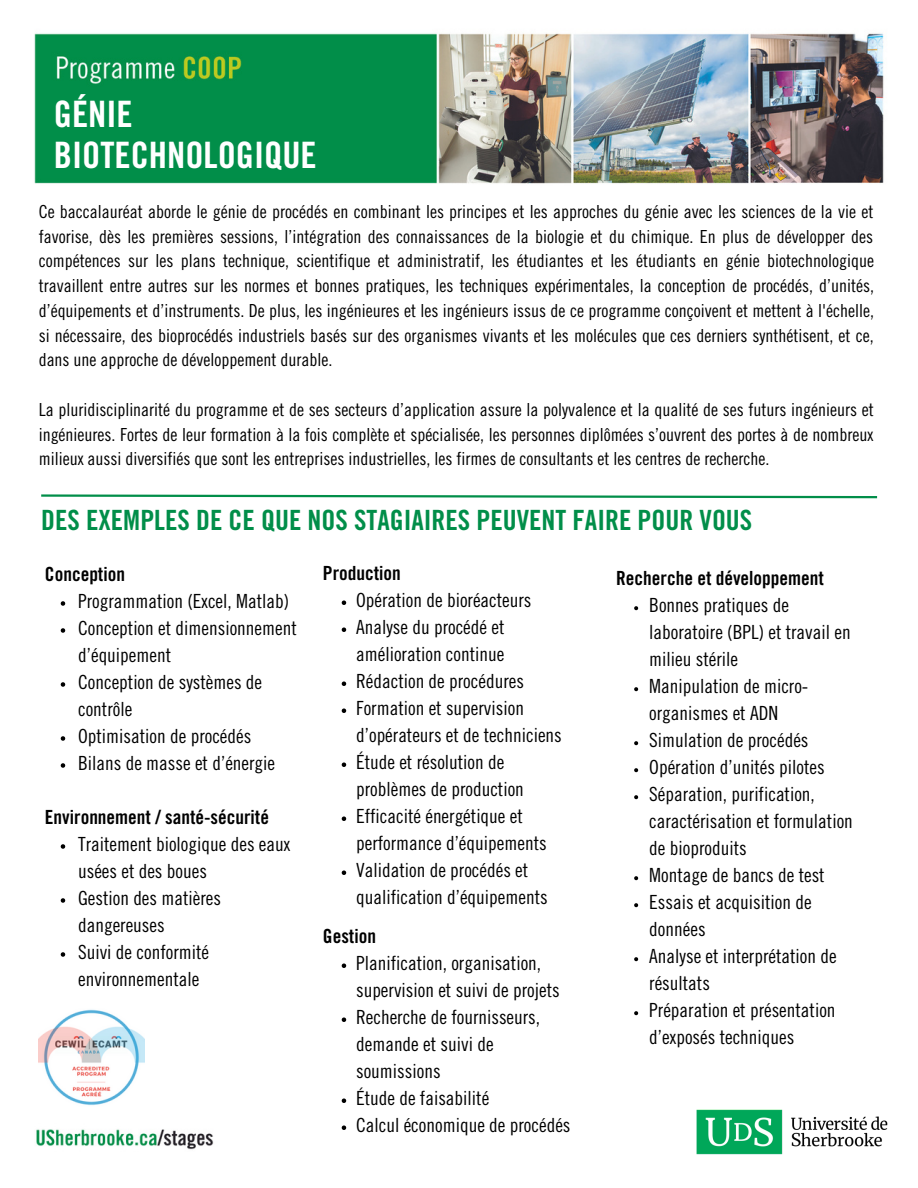
<style>
.page{position:relative;width:918px;height:1188px;background:#fff}
.page>*{position:absolute;margin:0;border:0;box-sizing:border-box;transform-origin:0 0}
.t1{font:36.45px/41px "Trade Gothic LT Std Bd Cn 20";color:#fff}
.t2{font:27.9px "Trade Gothic LT Std Bd Cn 20";color:#018e49}
.t3{font:19.5px/27px "Trade Gothic LT Std Cn 18";color:#000}
.t4{font:19.5px "Trade Gothic LT Std Bd Cn 20";color:#000}
.t5{font:18px/24.8px "Trade Gothic LT Std Cn 18";color:#000;text-align:justify}
</style>
<div class="page">
<img style="left:34px;top:33px;width:850px;height:1117px">
<svg style="left:39px;top:493px;width:840px;height:6px"></svg>
<svg style="left:342px;top:600px;width:4px;height:5px"></svg>
<svg style="left:342px;top:627px;width:4px;height:5px"></svg>
<svg style="left:342px;top:681px;width:4px;height:5px"></svg>
<svg style="left:342px;top:708px;width:4px;height:5px"></svg>
<svg style="left:342px;top:762px;width:4px;height:5px"></svg>
<svg style="left:342px;top:816px;width:4px;height:5px"></svg>
<svg style="left:342px;top:870px;width:4px;height:5px"></svg>
<svg style="left:342px;top:963px;width:4px;height:5px"></svg>
<svg style="left:342px;top:1017px;width:4px;height:5px"></svg>
<svg style="left:342px;top:1098px;width:4px;height:5px"></svg>
<svg style="left:342px;top:1125px;width:4px;height:5px"></svg>
<svg style="left:61px;top:601px;width:4px;height:5px"></svg>
<svg style="left:61px;top:628px;width:4px;height:5px"></svg>
<svg style="left:61px;top:682px;width:4px;height:5px"></svg>
<svg style="left:61px;top:736px;width:4px;height:5px"></svg>
<svg style="left:61px;top:763px;width:4px;height:5px"></svg>
<svg style="left:61px;top:844px;width:4px;height:5px"></svg>
<svg style="left:61px;top:898px;width:4px;height:5px"></svg>
<svg style="left:61px;top:952px;width:4px;height:5px"></svg>
<svg style="left:634px;top:606px;width:4px;height:4px"></svg>
<svg style="left:634px;top:687px;width:4px;height:4px"></svg>
<svg style="left:634px;top:741px;width:4px;height:4px"></svg>
<svg style="left:634px;top:768px;width:4px;height:4px"></svg>
<svg style="left:634px;top:795px;width:4px;height:4px"></svg>
<svg style="left:634px;top:876px;width:4px;height:4px"></svg>
<svg style="left:634px;top:903px;width:4px;height:4px"></svg>
<svg style="left:634px;top:957px;width:4px;height:4px"></svg>
<svg style="left:634px;top:1011px;width:4px;height:4px"></svg>
<div style="left:643px;top:1082px;width:275px;height:106px;background:#fff"></div>
<img style="left:696px;top:1109px;width:192px;height:46px">
<img style="left:39px;top:1004px;width:105px;height:106px">
<p class="t1" style="left:54px;top:99px;width:264px">GÉNIE<br>BIOTECHNOLOGIQUE</p>
<p class="t5" style="left:39px;top:201px;width:837px">Ce baccalauréat aborde le génie de procédés en combinant les principes et les approches du génie avec les sciences de la vie et favorise, dès les premières sessions, l’intégration des connaissances de la biologie et du chimique. En plus de développer des compétences sur les plans technique, scientifique et administratif, les étudiantes et les étudiants en génie biotechnologique travaillent entre autres sur les normes et bonnes pratiques, les techniques expérimentales, la conception de procédés, d’unités, d’équipements et d’instruments. De plus, les ingénieures et les ingénieurs issus de ce programme conçoivent et mettent à l'échelle, si nécessaire, des bioprocédés industriels basés sur des organismes vivants et les molécules que ces derniers synthétisent, et ce, dans une approche de développement durable.</p>
<p class="t5" style="left:39px;top:399px;width:837px">La pluridisciplinarité du programme et de ses secteurs d’application assure la polyvalence et la qualité de ses futurs ingénieurs et ingénieures. Fortes de leur formation à la fois complète et spécialisée, les personnes diplômées s’ouvrent des portes à de nombreux milieux aussi diversifiés que sont les entreprises industrielles, les firmes de consultants et les centres de recherche.</p>
<p class="t2" style="left:41px;top:510px;width:713px">DES EXEMPLES DE CE QUE NOS STAGIAIRES PEUVENT FAIRE POUR VOUS</p>
<p class="t4" style="left:45px;top:567px;width:82px">Conception</p>
<p class="t3" style="left:78px;top:590px;width:213px">Programmation (Excel, Matlab)</p>
<p class="t3" style="left:78px;top:617px;width:220px">Conception et dimensionnement d’équipement</p>
<p class="t3" style="left:78px;top:671px;width:186px">Conception de systèmes de contrôle</p>
<p class="t3" style="left:78px;top:725px;width:175px">Optimisation de procédés</p>
<p class="t3" style="left:78px;top:752px;width:199px">Bilans de masse et d’énergie</p>
<p class="t4" style="left:45px;top:810px;width:226px">Environnement / santé-sécurité</p>
<p class="t3" style="left:78px;top:833px;width:214px">Traitement biologique des eaux usées et des boues</p>
<p class="t3" style="left:78px;top:887px;width:144px">Gestion des matières dangereuses</p>
<p class="t3" style="left:78px;top:941px;width:133px">Suivi de conformité environnementale</p>
<p class="t4" style="left:323px;top:566px;width:79px">Production</p>
<p class="t3" style="left:356px;top:589px;width:177px">Opération de bioréacteurs</p>
<p class="t3" style="left:356px;top:616px;width:150px">Analyse du procédé et amélioration continue</p>
<p class="t3" style="left:356px;top:670px;width:169px">Rédaction de procédures</p>
<p class="t3" style="left:356px;top:697px;width:207px">Formation et supervision d’opérateurs et de techniciens</p>
<p class="t3" style="left:356px;top:751px;width:169px">Étude et résolution de problèmes de production</p>
<p class="t3" style="left:356px;top:805px;width:192px">Efficacité énergétique et performance d’équipements</p>
<p class="t3" style="left:356px;top:859px;width:193px">Validation de procédés et qualification d’équipements</p>
<p class="t4" style="left:323px;top:929px;width:55px">Gestion</p>
<p class="t3" style="left:356px;top:952px;width:205px">Planification, organisation, supervision et suivi de projets</p>
<p class="t3" style="left:356px;top:1006px;width:186px">Recherche de fournisseurs, demande et suivi de soumissions</p>
<p class="t3" style="left:356px;top:1087px;width:135px">Étude de faisabilité</p>
<p class="t3" style="left:356px;top:1114px;width:216px">Calcul économique de procédés</p>
<p class="t4" style="left:616px;top:571px;width:209px">Recherche et développement</p>
<p class="t3" style="left:649px;top:594px;width:203px">Bonnes pratiques de laboratoire (BPL) et travail en milieu stérile</p>
<p class="t3" style="left:649px;top:675px;width:161px">Manipulation de micro&shy;organismes et ADN</p>
<p class="t3" style="left:649px;top:729px;width:161px">Simulation de procédés</p>
<p class="t3" style="left:649px;top:756px;width:177px">Opération d’unités pilotes</p>
<p class="t3" style="left:649px;top:783px;width:205px">Séparation, purification, caractérisation et formulation de bioproduits</p>
<p class="t3" style="left:649px;top:864px;width:177px">Montage de bancs de test</p>
<p class="t3" style="left:649px;top:891px;width:164px">Essais et acquisition de données</p>
<p class="t3" style="left:649px;top:945px;width:189px">Analyse et interprétation de résultats</p>
<p class="t3" style="left:649px;top:999px;width:188px">Préparation et présentation d’exposés techniques</p>
</div>
